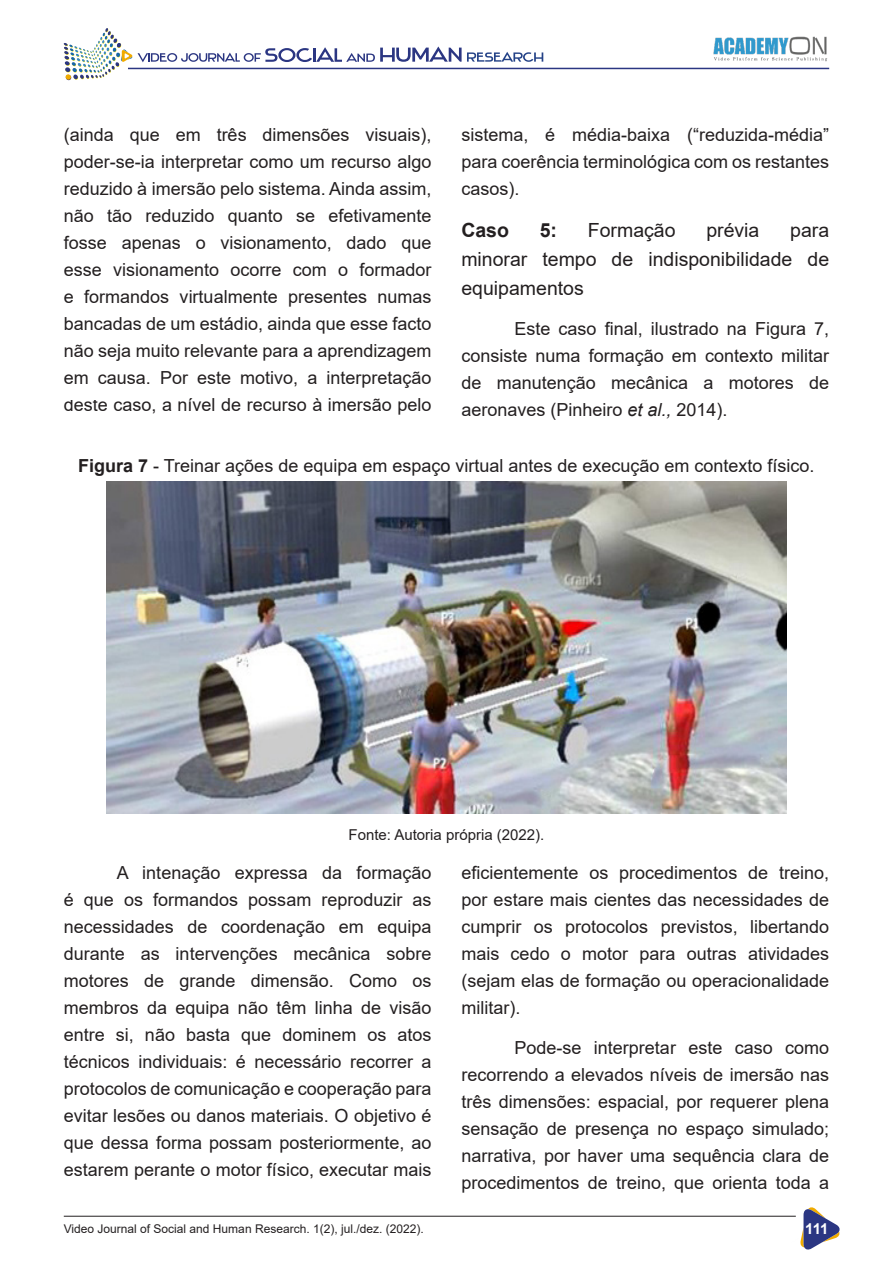
<style>
.page{position:relative;width:893px;height:1263px;background:#fff}
.page>*{position:absolute;margin:0;border:0;box-sizing:border-box;transform-origin:0 0}
.t1{font:19.5px/29.2px "Arial";color:#231f20;text-align:justify}
.t2{font:700 19.5px "Arial";color:#231f20}
.t3{font:18px/27px "Arial";color:#231f20;text-align:justify}
.t4{font:15px "Arial";color:#231f20}
.t5{font:700 15px "Arial";color:#fff}
.t6{font:12px "Arial";color:#231f20}
.s1{font-style:italic}
.s2{font-weight:700}
</style>
<div class="page">
<svg style="left:785px;top:1207px;width:55px;height:43px"></svg>
<hr style="left:64px;top:1216px;width:732px;height:1px;background:#231f20">
<hr style="left:128px;top:68px;width:701px;height:1px;background:#2b3682">
<img style="left:64px;top:28px;width:68px;height:52px">
<img style="left:713px;top:37px;width:115px;height:25px">
<svg style="left:138px;top:46px;width:405px;height:16px"></svg>
<img style="left:106px;top:481px;width:681px;height:332px">
<p class="t3" style="left:64px;top:121px;width:369px">(ainda que em três dimensões visuais), poder-se-ia interpretar como um recurso algo reduzido à imersão pelo sistema. Ainda assim, não tão reduzido quanto se efetivamente fosse apenas o visionamento, dado que esse visionamento ocorre com o formador e formandos virtualmente presentes numas bancadas de um estádio, ainda que esse facto não seja muito relevante para a aprendizagem em causa. Por este motivo, a interpretação deste caso, a nível de recurso à imersão pelo</p>
<p class="t3" style="left:461px;top:121px;width:369px">sistema, é média-baixa (“reduzida-média” para coerência terminológica com os restantes casos).</p>
<p class="t2" style="left:461px;top:216px;width:49px">Caso</p>
<p class="t2" style="left:540px;top:216px;width:19px">5:</p>
<p class="t1" style="left:588px;top:215px;width:89px">Formação</p>
<p class="t1" style="left:706px;top:215px;width:55px">prévia</p>
<p class="t1" style="left:461px;top:215px;width:369px;text-indent:329px">para minorar tempo de indisponibilidade de equipamentos</p>
<p class="t3" style="left:461px;top:315px;width:369px;text-indent:53px">Este caso final, ilustrado na Figura 7, consiste numa formação em contexto militar de manutenção mecânica a motores de aeronaves (Pinheiro <span class="s1">et al.,</span> 2014).</p>
<p class="t3" style="left:78px;top:452px;width:738px"><span class="s2">Figura 7</span> - Treinar ações de equipa em espaço virtual antes de execução em contexto físico.</p>
<p class="t4" style="left:348px;top:825px;width:197px">Fonte: Autoria própria (2022).</p>
<p class="t3" style="left:64px;top:859px;width:369px;text-indent:53px">A intenação expressa da formação é que os formandos possam reproduzir as necessidades de coordenação em equipa durante as intervenções mecânica sobre motores de grande dimensão. Como os membros da equipa não têm linha de visão entre si, não basta que dominem os atos técnicos individuais: é necessário recorrer a protocolos de comunicação e cooperação para evitar lesões ou danos materiais. O objetivo é que dessa forma possam posteriormente, ao estarem perante o motor físico, executar mais</p>
<p class="t3" style="left:461px;top:859px;width:369px">eficientemente os procedimentos de treino, por estare mais cientes das necessidades de cumprir os protocolos previstos, libertando mais cedo o motor para outras atividades (sejam elas de formação ou operacionalidade militar).</p>
<p class="t3" style="left:461px;top:1034px;width:369px;text-indent:53px">Pode-se interpretar este caso como recorrendo a elevados níveis de imersão nas três dimensões: espacial, por requerer plena sensação de presença no espaço simulado; narrativa, por haver uma sequência clara de procedimentos de treino, que orienta toda a</p>
<p class="t6" style="left:64px;top:1220px;width:361px">Video Journal of Social and Human Research. 1(2), jul./dez. (2022).</p>
<p class="t5" style="left:805px;top:1218px;width:25px">111</p>
</div>
